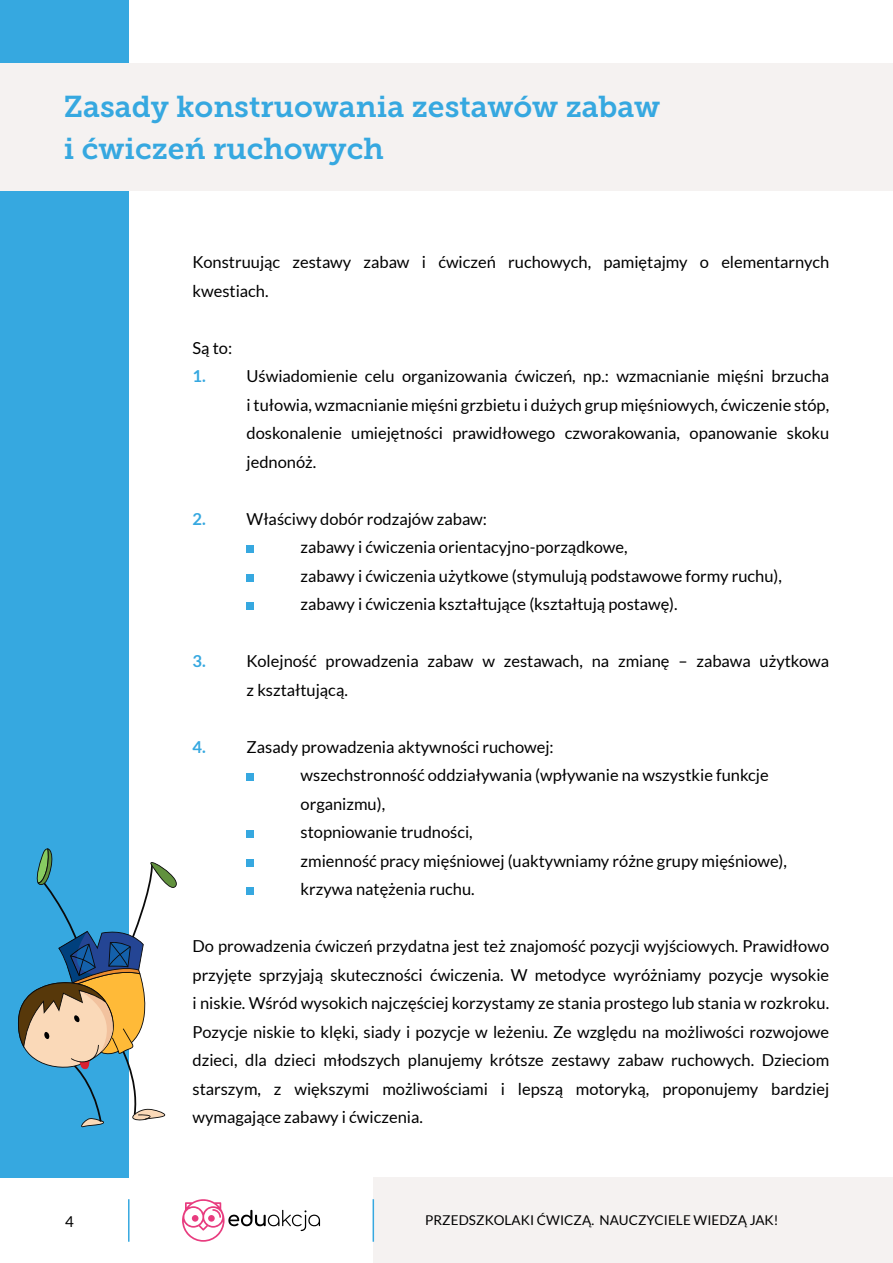
<style>
.page{position:relative;width:893px;height:1263px;background:#fff}
.page>*{position:absolute;margin:0;border:0;box-sizing:border-box;transform-origin:0 0}
.t1{font:30px/42px "Museo Slab 700";color:#36a8e0}
.t2{font:16.5px/28.5px "Lato";color:#000}
.t3{font:700 16.5px "Lato";color:#36a8e0}
.t4{font:15px "Lato";color:#000}
.t5{font:13.5px "Lato";letter-spacing:.005em;color:#000}
</style>
<div class="page">
<div style="left:373px;top:1177px;width:520px;height:86px;background:#f5f2f1"></div>
<hr style="left:373px;top:1199px;width:1px;height:43px;background:#36a8e0">
<svg style="left:182px;top:1199px;width:138px;height:43px"></svg>
<hr style="left:128px;top:1199px;width:2px;height:43px;background:#36a8e0">
<div style="left:0;top:0;width:129px;height:1177px;background:#36a8e0"></div>
<div style="left:0;top:64px;width:893px;height:127px;background:#f5f2f1"></div>
<div style="left:247px;top:545px;width:7px;height:8px;background:#36a8e0"></div>
<div style="left:247px;top:574px;width:7px;height:8px;background:#36a8e0"></div>
<div style="left:247px;top:602px;width:7px;height:8px;background:#36a8e0"></div>
<div style="left:247px;top:773px;width:7px;height:8px;background:#36a8e0"></div>
<div style="left:247px;top:830px;width:7px;height:8px;background:#36a8e0"></div>
<div style="left:247px;top:859px;width:7px;height:8px;background:#36a8e0"></div>
<div style="left:247px;top:887px;width:7px;height:8px;background:#36a8e0"></div>
<svg style="left:18px;top:848px;width:159px;height:280px"></svg>
<h1 class="t1" style="left:64px;top:86px;width:598px">Zasady konstruowania zestawów zabaw i ćwiczeń ruchowych</h1>
<p class="t2" style="left:193px;top:248px;width:638px">Konstruując zestawy zabaw i ćwiczeń ruchowych, pamiętajmy o elementarnych kwestiach.</p>
<p class="t2" style="left:193px;top:333px;width:41px">Są to:</p>
<p class="t3" style="left:193px;top:367px;width:15px">1.</p>
<p class="t2" style="left:247px;top:362px;width:584px;text-align:justify">Uświadomienie celu organizowania ćwiczeń, np.: wzmacnianie mięśni brzucha i tułowia, wzmacnianie mięśni grzbietu i dużych grup mięśniowych, ćwiczenie stóp, doskonalenie umiejętności prawidłowego czworakowania, opanowanie skoku jednonóż.</p>
<p class="t3" style="left:193px;top:509px;width:15px">2.</p>
<p class="t2" style="left:301px;top:504px;width:483px;text-indent:-54px">Właściwy dobór rodzajów zabaw:<br>zabawy i ćwiczenia orientacyjno-porządkowe,<br>zabawy i ćwiczenia użytkowe (stymulują podstawowe formy ruchu), zabawy i ćwiczenia kształtujące (kształtują postawę).</p>
<p class="t3" style="left:193px;top:652px;width:15px">3.</p>
<p class="t2" style="left:247px;top:647px;width:584px">Kolejność prowadzenia zabaw w zestawach, na zmianę – zabawa użytkowa z kształtującą.</p>
<p class="t3" style="left:193px;top:737px;width:15px">4.</p>
<p class="t2" style="left:301px;top:732px;width:488px;text-indent:-54px">Zasady prowadzenia aktywności ruchowej:<br>wszechstronność oddziaływania (wpływanie na wszystkie funkcje organizmu),<br>stopniowanie trudności,<br>zmienność pracy mięśniowej (uaktywniamy różne grupy mięśniowe), krzywa natężenia ruchu.</p>
<p class="t2" style="left:193px;top:932px;width:638px;text-align:justify">Do prowadzenia ćwiczeń przydatna jest też znajomość pozycji wyjściowych. Prawidłowo przyjęte sprzyjają skuteczności ćwiczenia. W metodyce wyróżniamy pozycje wysokie i niskie. Wśród wysokich najczęściej korzystamy ze stania prostego lub stania w rozkroku.<br>Pozycje niskie to klęki, siady i pozycje w leżeniu. Ze względu na możliwości rozwojowe dzieci, dla dzieci młodszych planujemy krótsze zestawy zabaw ruchowych. Dzieciom starszym, z większymi możliwościami i lepszą motoryką, proponujemy bardziej wymagające zabawy i ćwiczenia.</p>
<p class="t4" style="left:65px;top:1213px;width:10px">4</p>
<p class="t5" style="left:425px;top:1213px;width:355px">PRZEDSZKOLAKI ĆWICZĄ. NAUCZYCIELE WIEDZĄ JAK!</p>
</div>
